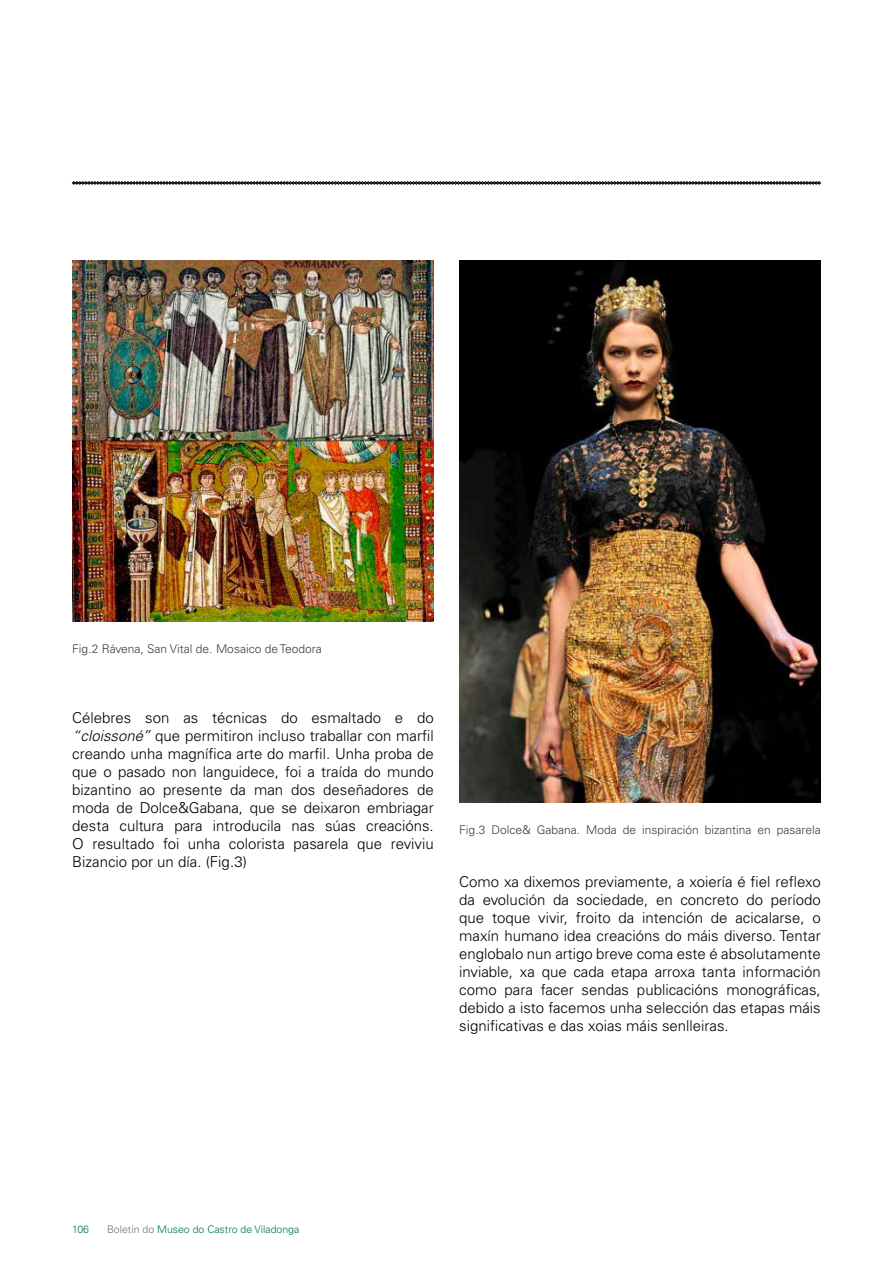
<style>
.page{position:relative;width:893px;height:1263px;background:#fff}
.page>*{position:absolute;margin:0;border:0;box-sizing:border-box;transform-origin:0 0}
.t1{font:300 15px/18px "Univers LT Std";color:#000;text-align:justify}
.t2{font:300 12px "Univers LT Std";color:#3e3d40}
.t3{font:300 10.5px "Univers LT Std";color:#007353}
.s1{font-style:italic}
.s2{color:#707172}
</style>
<div class="page">
<svg style="left:72px;top:181px;width:749px;height:4px;background:#616161"></svg>
<img style="left:72px;top:260px;width:362px;height:362px">
<img style="left:459px;top:260px;width:361px;height:542px">
<p class="t2" style="left:72px;top:641px;width:251px">Fig.2 Rávena, San Vital de. Mosaico de Teodora</p>
<p class="t1" style="left:72px;top:709px;width:363px">Célebres son as técnicas do esmaltado e do <span class="s1">“cloissoné”</span> que permitiron incluso traballar con marfil creando unha magnífica arte do marfil. Unha proba de que o pasado non languidece, foi a traída do mundo bizantino ao presente da man dos deseñadores de moda de Dolce&amp;Gabana, que se deixaron embriagar desta cultura para introducila nas súas creacións.<br>O resultado foi unha colorista pasarela que reviviu Bizancio por un día. (Fig.3)</p>
<p class="t2" style="left:459px;top:822px;width:363px">Fig.3 Dolce&amp; Gabana. Moda de inspiración bizantina en pasarela</p>
<p class="t1" style="left:459px;top:872px;width:363px">Como xa dixemos previamente, a xoiería é fiel reflexo da evolución da sociedade, en concreto do período que toque vivir, froito da intención de acicalarse, o maxín humano idea creacións do máis diverso. Tentar englobalo nun artigo breve coma este é absolutamente inviable, xa que cada etapa arroxa tanta información como para facer sendas publicacións monográficas, debido a isto facemos unha selección das etapas máis significativas e das xoias máis senlleiras.</p>
<p class="t3" style="left:72px;top:1223px;width:18px">106</p>
<p class="t3" style="left:107px;top:1223px;width:194px"><span class="s2">Boletín do</span> Museo do Castro de Viladonga</p>
</div>
